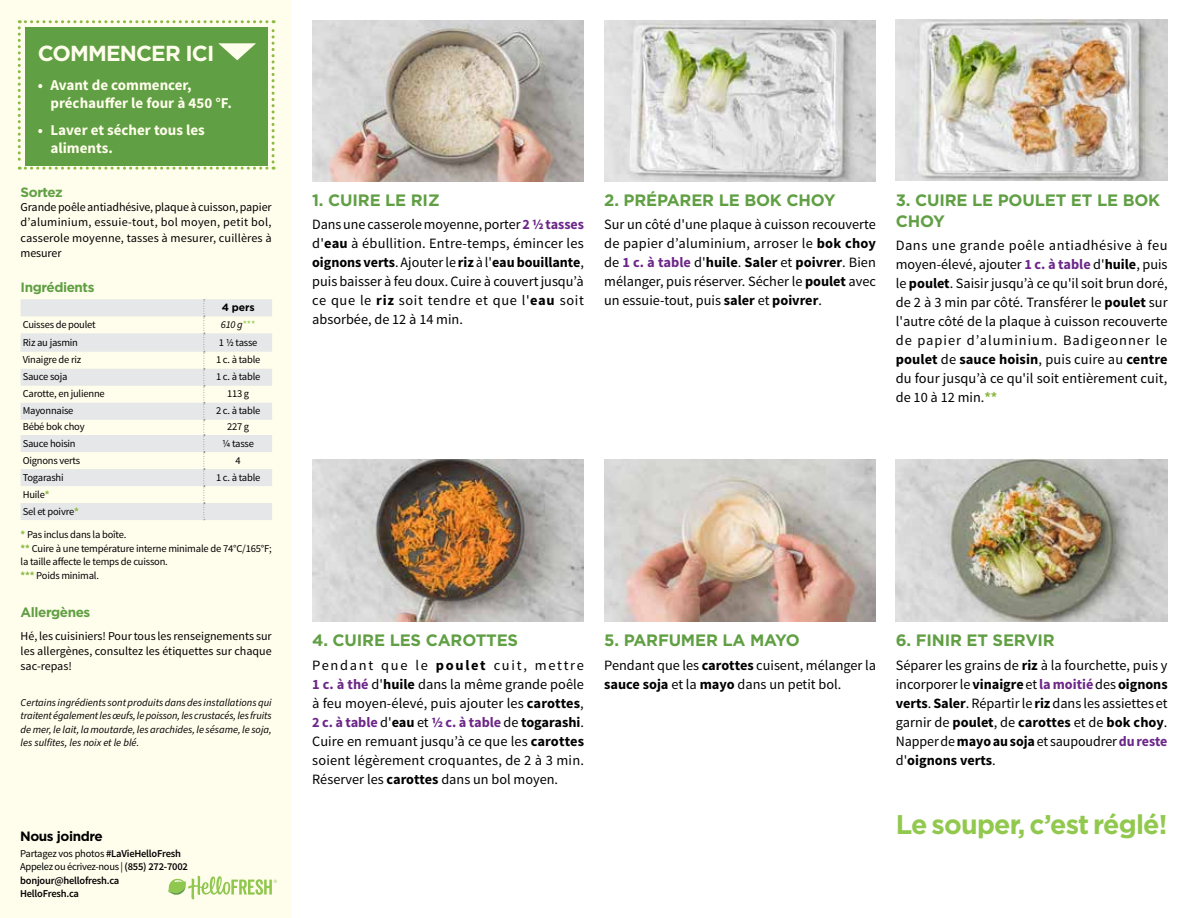
<style>
.page{position:relative;width:1188px;height:918px;background:#fff}
.page>*{position:absolute;margin:0;border:0;box-sizing:border-box;transform-origin:0 0}
.t1{font:700 27px "Gotham";letter-spacing:-.03em;color:#91c84e}
.t2{font:700 21.75px "Gotham";letter-spacing:-.04em;color:#fffdec}
.t3{font:700 16.5px/21.1px "Gotham";letter-spacing:-.01em;color:#609f43}
.t4{font:700 15px/18px "Source Sans Pro";color:#fffdec}
.t5{font:14.25px/19px "Source Sans Pro";color:#000;text-align:justify}
.t6{font:700 13.5px "Gotham";letter-spacing:-.03em;color:#609f43}
.t7{font:700 13.5px "Gotham";letter-spacing:-.03em;color:#000}
.t8{font:12px/15.3px "Source Sans Pro";letter-spacing:.005em;color:#000;text-align:justify}
.t9{font:10.5px/13.6px "Source Sans Pro";letter-spacing:-.02em;color:#000}
.t10{font:italic 10.5px/13.5px "Source Sans Pro";color:#000;text-align:justify}
.t11{font:600 10.5px/13.5px "Source Sans Pro";letter-spacing:-.02em;color:#000}
.t12{font:700 10.5px "Gotham";color:#000}
.s1{font-style:normal;color:#91c84e}
.s2{font-weight:700;color:#8cba42}
.s3{font-weight:400}
.s4{font-weight:700;color:#6c2888}
.s5{font-weight:700}
</style>
<div class="page">
<div style="left:0;top:0;width:292px;height:918px;background:#fffdec"></div>
<svg style="left:21px;top:299px;width:251px;height:221px;fill:#e6e7e8"></svg>
<svg style="left:204px;top:299px;width:1px;height:221px"></svg>
<svg style="left:168px;top:876px;width:109px;height:23px"></svg>
<svg style="left:18px;top:20px;width:257px;height:150px;background:#72a955"></svg>
<img style="left:312px;top:459px;width:272px;height:162px">
<img style="left:604px;top:459px;width:272px;height:162px">
<img style="left:896px;top:459px;width:271px;height:162px">
<img style="left:896px;top:20px;width:272px;height:160px">
<img style="left:604px;top:20px;width:272px;height:161px">
<img style="left:312px;top:20px;width:272px;height:161px">
<h2 class="t2" style="left:38px;top:39px;width:178px">COMMENCER ICI</h2>
<p class="t4" style="left:50px;top:77px;width:183px;text-indent:-13px">• Avant de commencer, préchauffer le four à 450 °F.</p>
<p class="t4" style="left:50px;top:121px;width:156px;text-indent:-13px">• Laver et sécher tous les aliments.</p>
<p class="t6" style="left:21px;top:183px;width:44px">Sortez</p>
<p class="t8" style="left:21px;top:200px;width:253px">Grande poêle antiadhésive, plaque à cuisson, papier d’aluminium, essuie-tout, bol moyen, petit bol, casserole moyenne, tasses à mesurer, cuillères à mesurer</p>
<p class="t6" style="left:21px;top:279px;width:75px">Ingrédients</p>
<p class="t12" style="left:222px;top:300px;width:34px">4 pers</p>
<p class="t9" style="left:23px;top:318px;width:74px">Cuisses de poulet</p>
<p class="t10" style="left:221px;top:318px;width:36px">610 g<span class="s1">***</span></p>
<p class="t9" style="left:23px;top:335px;width:57px">Riz au jasmin</p>
<p class="t9" style="left:219px;top:335px;width:40px">1 1/2 tasse</p>
<p class="t9" style="left:23px;top:353px;width:60px">Vinaigre de riz</p>
<p class="t9" style="left:216px;top:353px;width:46px">1 c. à table</p>
<p class="t9" style="left:23px;top:370px;width:46px">Sauce soja</p>
<p class="t9" style="left:216px;top:370px;width:46px">1 c. à table</p>
<p class="t9" style="left:23px;top:387px;width:84px">Carotte, en julienne</p>
<p class="t9" style="left:227px;top:387px;width:24px">113 g</p>
<p class="t9" style="left:23px;top:404px;width:52px">Mayonnaise</p>
<p class="t9" style="left:216px;top:404px;width:46px">2 c. à table</p>
<p class="t9" style="left:23px;top:420px;width:63px">Bébé bok choy</p>
<p class="t9" style="left:227px;top:420px;width:24px">227 g</p>
<p class="t9" style="left:23px;top:436px;width:54px">Sauce hoisin</p>
<p class="t9" style="left:222px;top:436px;width:33px">1/4 tasse</p>
<p class="t9" style="left:23px;top:453px;width:59px">Oignons verts</p>
<p class="t9" style="left:236px;top:453px;width:7px">4</p>
<p class="t9" style="left:23px;top:470px;width:42px">Togarashi</p>
<p class="t9" style="left:216px;top:470px;width:46px">1 c. à table</p>
<p class="t9" style="left:23px;top:486px;width:58px;line-height:17px">Huile<span class="s2">*<br></span>Sel et poivre<span class="s2">*</span></p>
<p class="t9" style="left:21px;top:528px;width:253px"><span class="s2">*</span> Pas inclus dans la boîte.<br><span class="s2">**</span> Cuire à une température interne minimale de 74°C/165°F; la taille affecte le temps de cuisson.<br><span class="s2">***</span> Poids minimal.</p>
<p class="t6" style="left:21px;top:604px;width:71px">Allergènes</p>
<p class="t8" style="left:21px;top:628px;width:253px">Hé, les cuisiniers! Pour tous les renseignements sur les allergènes, consultez les étiquettes sur chaque sac-repas!</p>
<p class="t10" style="left:21px;top:696px;width:253px">Certains ingrédients sont produits dans des installations qui traitent également les œufs, le poisson, les crustacés, les fruits de mer, le lait, la moutarde, les arachides, le sésame, le soja, les sulfites, les noix et le blé.</p>
<p class="t7" style="left:20px;top:827px;width:84px">Nous joindre</p>
<p class="t11" style="left:20px;top:847px;width:169px"><span class="s3">Partagez vos photos</span> #LaVieHelloFresh<br><span class="s3">Appelez ou écrivez-nous |</span> (855) 272-7002 bonjour@hellofresh.ca<br>HelloFresh.ca</p>
<p class="t3" style="left:312px;top:189px;width:129px">1. CUIRE LE RIZ</p>
<p class="t5" style="left:312px;top:215px;width:273px">Dans une casserole moyenne, porter <span class="s4">2 1/2 tasses </span>d'<span class="s5">eau</span> à ébullition. Entre-temps, émincer les <span class="s5">oignons verts</span>. Ajouter le <span class="s5">riz</span> à l'<span class="s5">eau bouillante</span>, puis baisser à feu doux. Cuire à couvert jusqu’à ce que le <span class="s5">riz</span> soit tendre et que l'<span class="s5">eau</span> soit absorbée, de 12 à 14 min.</p>
<p class="t3" style="left:604px;top:189px;width:233px">2. PRÉPARER LE BOK CHOY</p>
<p class="t5" style="left:604px;top:215px;width:273px">Sur un côté d'une plaque à cuisson recouverte de papier d’aluminium, arroser le <span class="s5">bok choy </span>de <span class="s4">1 c. à table</span> d'<span class="s5">huile</span>. <span class="s5">Saler</span> et <span class="s5">poivrer</span>. Bien mélanger, puis réserver. Sécher le <span class="s5">poulet</span> avec un essuie-tout, puis <span class="s5">saler</span> et <span class="s5">poivrer</span>.</p>
<p class="t3" style="left:896px;top:189px;width:266px">3. CUIRE LE POULET ET LE BOK<br>CHOY</p>
<p class="t5" style="left:896px;top:236px;width:273px">Dans une grande poêle antiadhésive à feu moyen-élevé, ajouter <span class="s4">1 c. à table</span> d'<span class="s5">huile</span>, puis le <span class="s5">poulet</span>. Saisir jusqu’à ce qu'il soit brun doré, de 2 à 3 min par côté. Transférer le <span class="s5">poulet</span> sur l'autre côté de la plaque à cuisson recouverte de papier d’aluminium. Badigeonner le <span class="s5">poulet</span> de <span class="s5">sauce hoisin</span>, puis cuire au <span class="s5">centre </span>du four jusqu’à ce qu'il soit entièrement cuit, de 10 à 12 min.<span class="s2">**</span></p>
<p class="t3" style="left:312px;top:630px;width:208px">4. CUIRE LES CAROTTES</p>
<p class="t5" style="left:312px;top:656px;width:273px">Pendant que le <span class="s5">poulet</span> cuit, mettre <span class="s4">1 c. à thé</span> d'<span class="s5">huile</span> dans la même grande poêle à feu moyen-élevé, puis ajouter les <span class="s5">carottes</span>, <span class="s4">2 c. à table</span> d'<span class="s5">eau</span> et <span class="s4">1/2 c. à table</span> de <span class="s5">togarashi</span>.<br>Cuire en remuant jusqu’à ce que les <span class="s5">carottes </span>soient légèrement croquantes, de 2 à 3 min.<br>Réserver les <span class="s5">carottes</span> dans un bol moyen.</p>
<p class="t3" style="left:604px;top:630px;width:197px">5. PARFUMER LA MAYO</p>
<p class="t5" style="left:604px;top:656px;width:273px">Pendant que les <span class="s5">carottes</span> cuisent, mélanger la <span class="s5">sauce soja</span> et la <span class="s5">mayo</span> dans un petit bol.</p>
<p class="t3" style="left:896px;top:630px;width:161px">6. FINIR ET SERVIR</p>
<p class="t5" style="left:896px;top:656px;width:273px">Séparer les grains de <span class="s5">riz</span> à la fourchette, puis y incorporer le <span class="s5">vinaigre</span> et <span class="s4">la moitié</span> des <span class="s5">oignons verts</span>. <span class="s5">Saler</span>. Répartir le <span class="s5">riz</span> dans les assiettes et garnir de <span class="s5">poulet</span>, de <span class="s5">carottes</span> et de <span class="s5">bok choy</span>.<br>Napper de <span class="s5">mayo au soja</span> et saupoudrer <span class="s4">du reste </span>d'<span class="s5">oignons verts</span>.</p>
<h1 class="t1" style="left:896px;top:806px;width:273px">Le souper, c’est réglé!</h1>
</div>
